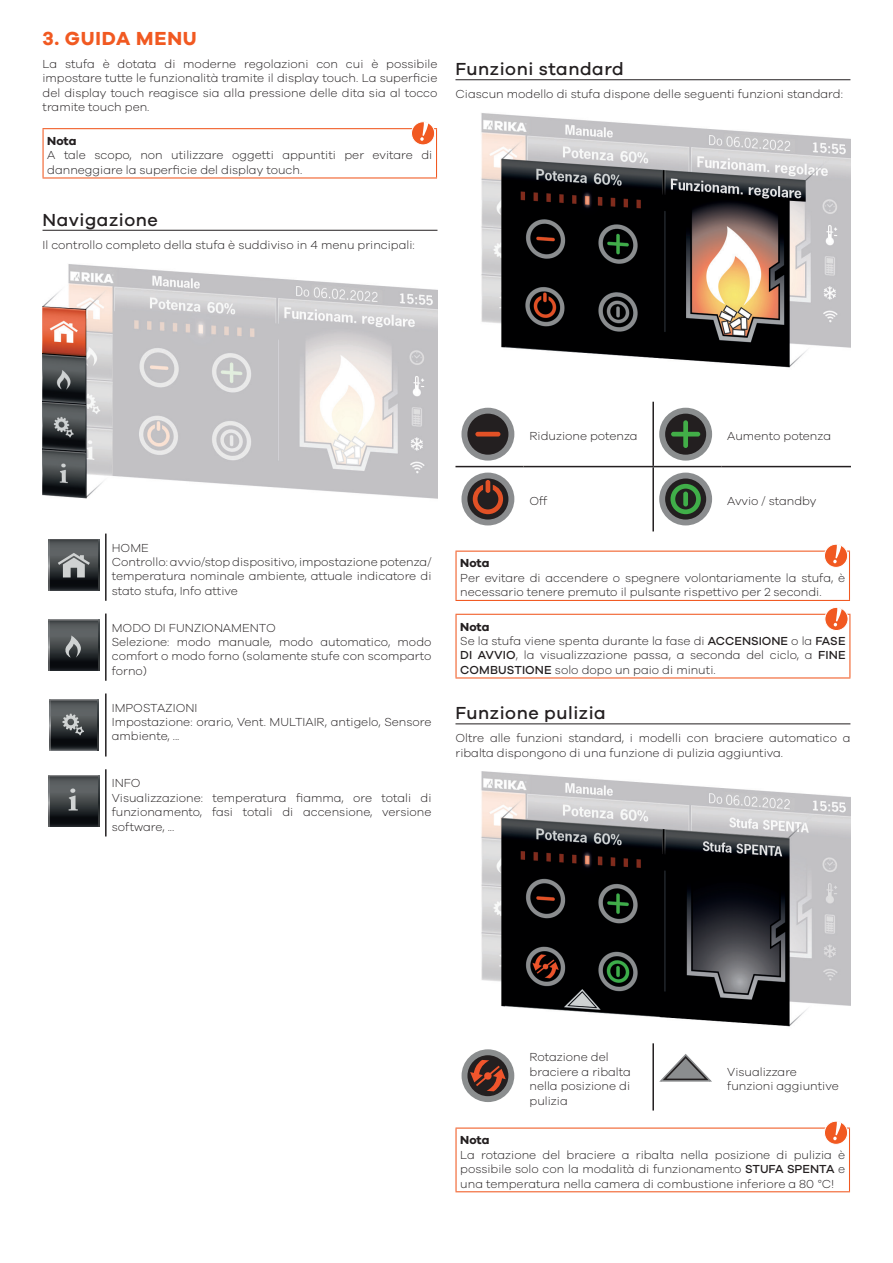
<style>
.page{position:relative;width:893px;height:1263px;background:#fff}
.page>*{position:absolute;margin:0;border:0;box-sizing:border-box;transform-origin:0 0}
.t1{font:700 19.5px "Galano Grotesque";letter-spacing:.04em;color:#f15921}
.H2_-_SubHeader{font:500 18px "Galano Grotesque";letter-spacing:.03em;color:#231f20}
.Tabellen_Hinweis_Tip{font:300 12px/14.4px "Galano Grotesque";color:#231f20;text-align:justify}
.BT_-_BodyText{font:300 12px/14.4px "Galano Grotesque";color:#231f20;text-align:justify}
.Symbole{font:300 12px/14.4px "Galano Grotesque";color:#231f20}
.Tabellen_Hinweis_Tip-2{font:700 12px "Galano Grotesque";color:#231f20}
.s1{font-weight:500}
</style>
<div class="page">
<hr style="left:43px;top:230px;width:394px;height:1px;background:#231f20">
<hr style="left:43px;top:128px;width:394px;height:1px;background:#f15921">
<hr style="left:43px;top:129px;width:1px;height:48px;background:#f15921">
<hr style="left:436px;top:129px;width:1px;height:48px;background:#f15921">
<hr style="left:43px;top:177px;width:394px;height:1px;background:#f15921">
<img style="left:43px;top:264px;width:394px;height:235px">
<hr style="left:105px;top:534px;width:2px;height:67px;background:#231f20">
<svg style="left:50px;top:540px;width:49px;height:51px;background:#363a3d"></svg>
<svg style="left:99px;top:540px;width:1px;height:51px"></svg>
<svg style="left:49px;top:540px;width:1px;height:51px"></svg>
<svg style="left:58px;top:553px;width:32px;height:24px"></svg>
<hr style="left:105px;top:613px;width:2px;height:68px;background:#231f20">
<svg style="left:50px;top:619px;width:49px;height:51px;background:#3b3e41"></svg>
<svg style="left:99px;top:619px;width:1px;height:51px"></svg>
<svg style="left:49px;top:619px;width:1px;height:51px"></svg>
<svg style="left:65px;top:635px;width:16px;height:23px"></svg>
<hr style="left:105px;top:693px;width:2px;height:63px;background:#231f20">
<svg style="left:51px;top:699px;width:47px;height:51px;background:#3a3d40"></svg>
<svg style="left:98px;top:699px;width:1px;height:51px"></svg>
<svg style="left:50px;top:699px;width:1px;height:51px"></svg>
<svg style="left:62px;top:714px;width:22px;height:21px"></svg>
<hr style="left:105px;top:769px;width:2px;height:67px;background:#231f20">
<svg style="left:50px;top:775px;width:49px;height:51px;background:#3a3e40"></svg>
<svg style="left:99px;top:775px;width:1px;height:51px"></svg>
<svg style="left:49px;top:775px;width:1px;height:51px"></svg>
<svg style="left:69px;top:788px;width:9px;height:22px"></svg>
<hr style="left:455px;top:79px;width:395px;height:1px;background:#231f20">
<hr style="left:455px;top:723px;width:395px;height:1px;background:#231f20">
<img style="left:481px;top:113px;width:369px;height:255px">
<hr style="left:652px;top:402px;width:2px;height:64px;background:#231f20">
<hr style="left:455px;top:466px;width:68px;height:1px;background:#231f20">
<hr style="left:523px;top:466px;width:130px;height:1px;background:#231f20">
<hr style="left:653px;top:466px;width:68px;height:1px;background:#231f20">
<hr style="left:652px;top:467px;width:2px;height:64px;background:#231f20">
<hr style="left:721px;top:466px;width:130px;height:1px;background:#231f20">
<svg style="left:461px;top:408px;width:53px;height:53px"></svg>
<hr style="left:475px;top:432px;width:25px;height:4px;background:#e25126;border-radius:2px">
<svg style="left:659px;top:408px;width:53px;height:53px"></svg>
<hr style="left:671px;top:432px;width:29px;height:4px;background:#42ae48;border-radius:2px">
<div style="left:683px;top:420px;width:5px;height:28px;background:#42ae48;border-radius:2px"></div>
<svg style="left:461px;top:473px;width:53px;height:52px"></svg>
<svg style="left:659px;top:473px;width:53px;height:52px"></svg>
<hr style="left:455px;top:551px;width:395px;height:1px;background:#f15921">
<hr style="left:455px;top:552px;width:2px;height:48px;background:#f15921">
<hr style="left:849px;top:552px;width:1px;height:48px;background:#f15921">
<hr style="left:455px;top:600px;width:395px;height:1px;background:#f15921">
<hr style="left:455px;top:614px;width:395px;height:1px;background:#f15921">
<hr style="left:455px;top:615px;width:2px;height:62px;background:#f15921">
<hr style="left:849px;top:615px;width:1px;height:62px;background:#f15921">
<hr style="left:455px;top:677px;width:395px;height:1px;background:#f15921">
<img style="left:481px;top:771px;width:369px;height:256px">
<hr style="left:652px;top:1043px;width:2px;height:67px;background:#231f20">
<svg style="left:462px;top:1049px;width:52px;height:53px"></svg>
<svg style="left:659px;top:1054px;width:53px;height:28px"></svg>
<hr style="left:455px;top:1127px;width:395px;height:1px;background:#f15921">
<hr style="left:455px;top:1128px;width:2px;height:63px;background:#f15921">
<hr style="left:849px;top:1128px;width:1px;height:63px;background:#f15921">
<hr style="left:455px;top:1191px;width:395px;height:1px;background:#f15921">
<div style="left:411px;top:122px;width:24px;height:23px;background:#f15921;border-radius:50%"></div>
<div style="left:411px;top:121px;width:24px;height:24px;border:1px solid #fff;border-radius:50%"></div>
<svg style="left:420px;top:122px;width:8px;height:19px"></svg>
<svg style="left:824px;top:544px;width:24px;height:23px"></svg>
<div style="left:824px;top:544px;width:24px;height:24px;border:1px solid #fff;border-radius:50%"></div>
<svg style="left:833px;top:544px;width:8px;height:19px"></svg>
<svg style="left:825px;top:607px;width:23px;height:24px"></svg>
<div style="left:824px;top:607px;width:24px;height:24px;border:1px solid #fff;border-radius:50%"></div>
<svg style="left:834px;top:607px;width:8px;height:19px"></svg>
<svg style="left:824px;top:1121px;width:24px;height:23px"></svg>
<div style="left:824px;top:1121px;width:24px;height:24px;border:1px solid #fff;border-radius:50%"></div>
<svg style="left:833px;top:1121px;width:8px;height:19px"></svg>
<p class="t1" style="left:43px;top:26px;width:156px">3. GUIDA MENU</p>
<p class="BT_-_BodyText" style="left:43px;top:56px;width:396px">La stufa è dotata di moderne regolazioni con cui è possibile impostare tutte le funzionalità tramite il display touch. La superficie del display touch reagisce sia alla pressione delle dita sia al tocco tramite touch pen.</p>
<p class="Tabellen_Hinweis_Tip-2" style="left:47px;top:133px;width:31px">Nota</p>
<p class="Tabellen_Hinweis_Tip" style="left:47px;top:148px;width:386px">A tale scopo, non utilizzare oggetti appuntiti per evitare di danneggiare la superficie del display touch.</p>
<p class="H2_-_SubHeader" style="left:43px;top:209px;width:117px">Navigazione</p>
<p class="BT_-_BodyText" style="left:43px;top:237px;width:374px">Il controllo completo della stufa è suddiviso in 4 menu principali:</p>
<p class="H2_-_SubHeader" style="left:455px;top:58px;width:170px">Funzioni standard</p>
<p class="BT_-_BodyText" style="left:455px;top:86px;width:389px">Ciascun modello di stufa dispone delle seguenti funzioni standard:</p>
<p class="Tabellen_Hinweis_Tip" style="left:112px;top:540px;width:39px">HOME</p>
<p class="BT_-_BodyText" style="left:112px;top:554px;width:321px">Controllo: avvio/stop dispositivo, impostazione potenza/ temperatura nominale ambiente, attuale indicatore di stato stufa, Info attive</p>
<p class="Tabellen_Hinweis_Tip" style="left:112px;top:620px;width:165px">MODO DI FUNZIONAMENTO</p>
<p class="Tabellen_Hinweis_Tip" style="left:112px;top:634px;width:321px">Selezione: modo manuale, modo automatico, modo comfort o modo forno (solamente stufe con scomparto forno)</p>
<p class="Tabellen_Hinweis_Tip" style="left:112px;top:700px;width:87px">IMPOSTAZIONI</p>
<p class="Tabellen_Hinweis_Tip" style="left:112px;top:714px;width:321px">Impostazione: orario, Vent. MULTIAIR, antigelo, Sensore ambiente, ...</p>
<p class="Tabellen_Hinweis_Tip" style="left:112px;top:776px;width:30px">INFO</p>
<p class="Tabellen_Hinweis_Tip" style="left:112px;top:790px;width:321px">Visualizzazione: temperatura fiamma, ore totali di funzionamento, fasi totali di accensione, versione software, ...</p>
<p class="Symbole" style="left:529px;top:428px;width:110px">Riduzione potenza</p>
<p class="Symbole" style="left:727px;top:428px;width:105px">Aumento potenza</p>
<p class="Symbole" style="left:529px;top:493px;width:19px">Off</p>
<p class="Symbole" style="left:727px;top:493px;width:91px">Avvio / standby</p>
<p class="Tabellen_Hinweis_Tip-2" style="left:460px;top:556px;width:31px">Nota</p>
<p class="Tabellen_Hinweis_Tip" style="left:460px;top:570px;width:386px">Per evitare di accendere o spegnere volontariamente la stufa, è necessario tenere premuto il pulsante rispettivo per 2 secondi.</p>
<p class="Tabellen_Hinweis_Tip-2" style="left:460px;top:619px;width:31px">Nota</p>
<p class="Tabellen_Hinweis_Tip" style="left:460px;top:633px;width:387px">Se la stufa viene spenta durante la fase di <span class="s1">ACCENSIONE</span> o la <span class="s1">FASE DI AVVIO</span>, la visualizzazione passa, a seconda del ciclo, a <span class="s1">FINE COMBUSTIONE</span> solo dopo un paio di minuti.</p>
<p class="H2_-_SubHeader" style="left:455px;top:702px;width:152px">Funzione pulizia</p>
<p class="BT_-_BodyText" style="left:455px;top:730px;width:396px">Oltre alle funzioni standard, i modelli con braciere automatico a ribalta dispongono di una funzione di pulizia aggiuntiva.</p>
<p class="Symbole" style="left:529px;top:1050px;width:103px">Rotazione del braciere a ribalta nella posizione di pulizia</p>
<p class="Symbole" style="left:727px;top:1064px;width:113px">Visualizzare funzioni aggiuntive</p>
<p class="Tabellen_Hinweis_Tip-2" style="left:460px;top:1133px;width:31px">Nota</p>
<p class="Tabellen_Hinweis_Tip" style="left:460px;top:1147px;width:386px">La rotazione del braciere a ribalta nella posizione di pulizia è possibile solo con la modalità di funzionamento <span class="s1">STUFA SPENTA</span> e una temperatura nella camera di combustione inferiore a 80 °C!</p>
</div>
